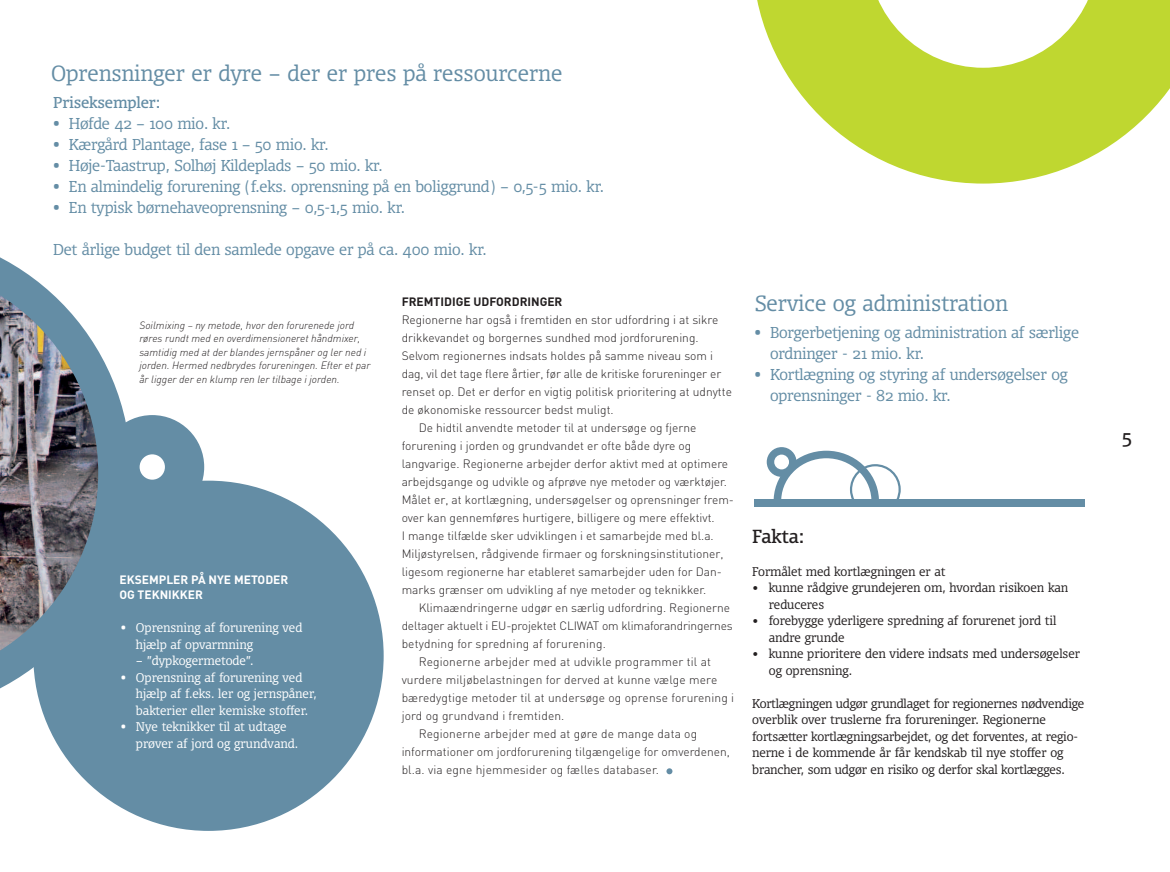
<style>
.page{position:relative;width:1170px;height:872px;background:#fff}
.page>*{position:absolute;margin:0;border:0;box-sizing:border-box;transform-origin:0 0}
.t1{font:300 21px "Olsen";color:#648da5}
.t2{font:18px "Olsen";letter-spacing:-.015em;color:#231f20}
.t3{font:300 15px/21px "Olsen";letter-spacing:-.01em;color:#648da5}
.t4{font:15px "Olsen";letter-spacing:-.01em;color:#648da5}
.t5{font:300 12px "DIN";color:#231f20}
.t6{font:300 12px/16.5px "Olsen";color:#231f20}
.t7{font:300 12px/16.5px "Olsen";color:#fff}
.t8{font:700 12px/15px "DIN";color:#fff}
.t9{font:700 12px "DIN";color:#231f20}
.t10{font:italic 300 10.5px/13.5px "DIN";color:#231f20}
.s1{font-family:"DIN"}
</style>
<div class="page">
<svg style="left:43px;top:480px;width:340px;height:351px;fill:#648da5"></svg>
<div style="left:99px;top:538px;width:217px;height:217px;background:#648da5;border-radius:50%"></div>
<svg style="left:666px;top:768px;width:6px;height:6px"></svg>
<svg style="left:131px;top:415px;width:73px;height:104px;background:#7a9db2"></svg>
<img style="left:0;top:257px;width:131px;height:458px">
<div style="left:754px;top:499px;width:330px;height:7px;background:#648da5"></div>
<svg style="left:766px;top:447px;width:134px;height:60px"></svg>
<svg style="left:757px;top:0;width:412px;height:184px;fill:#bfd730"></svg>
<h1 class="t1" style="left:51px;top:59px;width:512px">Oprensninger er dyre – der er pres på ressourcerne</h1>
<p class="t4" style="left:53px;top:92px;width:109px">Priseksempler:</p>
<p class="t3" style="left:53px;top:112px;width:178px">• Høfde 42 – 100 mio. kr.</p>
<p class="t3" style="left:53px;top:133px;width:277px">• Kærgård Plantage, fase 1 – 50 mio. kr.</p>
<p class="t3" style="left:53px;top:154px;width:331px">• Høje-Taastrup, Solhøj Kildeplads – 50 mio. kr.</p>
<p class="t3" style="left:53px;top:175px;width:552px">• En almindelig forurening (f.eks. oprensning på en boliggrund) – 0,5-5 mio. kr.</p>
<p class="t3" style="left:53px;top:196px;width:353px">• En typisk børnehaveoprensning – 0,5-1,5 mio. kr.</p>
<p class="t3" style="left:53px;top:238px;width:435px">Det årlige budget til den samlede opgave er på ca. 400 mio. kr.</p>
<p class="t10" style="left:139px;top:318px;width:233px">Soilmixing – ny metode, hvor den forurenede jord røres rundt med en overdimensioneret håndmixer, samtidig med at der blandes jernspåner og ler ned i jorden. Hermed nedbrydes forureningen. Efter et par år ligger der en klump ren ler tilbage i jorden.</p>
<p class="t8" style="left:119px;top:572px;width:170px">EKSEMPLER PÅ NYE METODER<br>OG TEKNIKKER</p>
<p class="t7" style="left:136px;top:619px;width:168px;text-indent:-15px">• Oprensning af forurening ved hjælp af opvarmning</p>
<p class="t7" style="left:136px;top:652px;width:119px">– ”dypkogermetode”.</p>
<p class="t7" style="left:136px;top:668px;width:182px;text-indent:-15px">• Oprensning af forurening ved hjælp af f.eks. ler og jernspåner, bakterier eller kemiske stoffer.</p>
<p class="t7" style="left:136px;top:718px;width:164px;text-indent:-15px">• Nye teknikker til at udtage prøver af jord og grundvand.</p>
<p class="t9" style="left:401px;top:294px;width:162px">FREMTIDIGE UDFORDRINGER</p>
<p class="t5" style="left:401px;top:312px;width:318px">Regionerne har også i fremtiden en stor udfordring i at sikre</p>
<p class="t5" style="left:401px;top:330px;width:298px">drikkevandet og borgernes sundhed mod jordforurening.</p>
<p class="t5" style="left:401px;top:348px;width:313px">Selvom regionernes indsats holdes på samme niveau som i</p>
<p class="t5" style="left:401px;top:366px;width:321px">dag, vil det tage flere årtier, før alle de kritiske forureninger er</p>
<p class="t5" style="left:401px;top:384px;width:332px">renset op. Det er derfor en vigtig politisk prioritering at udnytte</p>
<p class="t5" style="left:401px;top:402px;width:213px">de økonomiske ressourcer bedst muligt.</p>
<p class="t5" style="left:418px;top:420px;width:279px">De hidtil anvendte metoder til at undersøge og fjerne</p>
<p class="t5" style="left:401px;top:438px;width:291px">forurening i jorden og grundvandet er ofte både dyre og</p>
<p class="t5" style="left:401px;top:456px;width:328px">langvarige. Regionerne arbejder derfor aktivt med at optimere</p>
<p class="t5" style="left:401px;top:474px;width:327px">arbejdsgange og udvikle og afprøve nye metoder og værktøjer.</p>
<p class="t5" style="left:401px;top:492px;width:334px">Målet er, at kortlægning, undersøgelser og oprensninger frem-</p>
<p class="t5" style="left:401px;top:510px;width:314px">over kan gennemføres hurtigere, billigere og mere effektivt.</p>
<p class="t5" style="left:401px;top:528px;width:313px">I mange tilfælde sker udviklingen i et samarbejde med bl.a.</p>
<p class="t5" style="left:401px;top:546px;width:323px">Miljøstyrelsen, rådgivende firmaer og forskningsinstitutioner,</p>
<p class="t5" style="left:401px;top:564px;width:322px">ligesom regionerne har etableret samarbejder uden for Dan-</p>
<p class="t5" style="left:401px;top:582px;width:306px">marks grænser om udvikling af nye metoder og teknikker.</p>
<p class="t5" style="left:418px;top:600px;width:313px">Klimaændringerne udgør en særlig udfordring. Regionerne</p>
<p class="t5" style="left:401px;top:618px;width:332px">deltager aktuelt i EU-projektet CLIWAT om klimaforandringernes</p>
<p class="t5" style="left:401px;top:636px;width:206px">betydning for spredning af forurening.</p>
<p class="t5" style="left:418px;top:654px;width:294px">Regionerne arbejder med at udvikle programmer til at</p>
<p class="t5" style="left:401px;top:672px;width:317px">vurdere miljøbelastningen for derved at kunne vælge mere</p>
<p class="t5" style="left:401px;top:690px;width:334px">bæredygtige metoder til at undersøge og oprense forurening i</p>
<p class="t5" style="left:401px;top:708px;width:164px">jord og grundvand i fremtiden.</p>
<p class="t5" style="left:418px;top:726px;width:280px">Regionerne arbejder med at gøre de mange data og</p>
<p class="t5" style="left:401px;top:744px;width:329px">informationer om jordforurening tilgængelige for omverdenen,</p>
<p class="t5" style="left:401px;top:762px;width:259px">bl.a. via egne hjemmesider og fælles databaser.</p>
<h1 class="t1" style="left:754px;top:289px;width:255px">Service og administration</h1>
<p class="t3" style="left:770px;top:321px;width:310px;text-indent:-16px">• Borgerbetjening og administration af særlige ordninger - 21 mio. kr.</p>
<p class="t3" style="left:770px;top:363px;width:299px;text-indent:-16px">• Kortlægning og styring af undersøgelser og oprensninger - 82 mio. kr.</p>
<h2 class="t2" style="left:752px;top:524px;width:54px">Fakta:</h2>
<p class="t6" style="left:752px;top:562px;width:195px">Formålet med kortlægningen er at</p>
<p class="t6" style="left:768px;top:579px;width:301px;text-indent:-16px"><span class="s1">•</span> kunne rådgive grundejeren om, hvordan risikoen kan reduceres</p>
<p class="t6" style="left:768px;top:612px;width:289px;text-indent:-16px"><span class="s1">•</span> forebygge yderligere spredning af forurenet jord til andre grunde</p>
<p class="t6" style="left:768px;top:645px;width:313px;text-indent:-16px"><span class="s1">•</span> kunne prioritere den videre indsats med undersøgelser og oprensning.</p>
<p class="t6" style="left:752px;top:694px;width:333px">Kortlægningen udgør grundlaget for regionernes nødvendige overblik over truslerne fra forureninger. Regionerne fortsætter kortlægningsarbejdet, og det forventes, at regio&shy;nerne i de kommende år får kendskab til nye stoffer og brancher, som udgør en risiko og derfor skal kortlægges.</p>
<h2 class="t2" style="left:1121px;top:424px;width:11px">5</h2>
</div>
